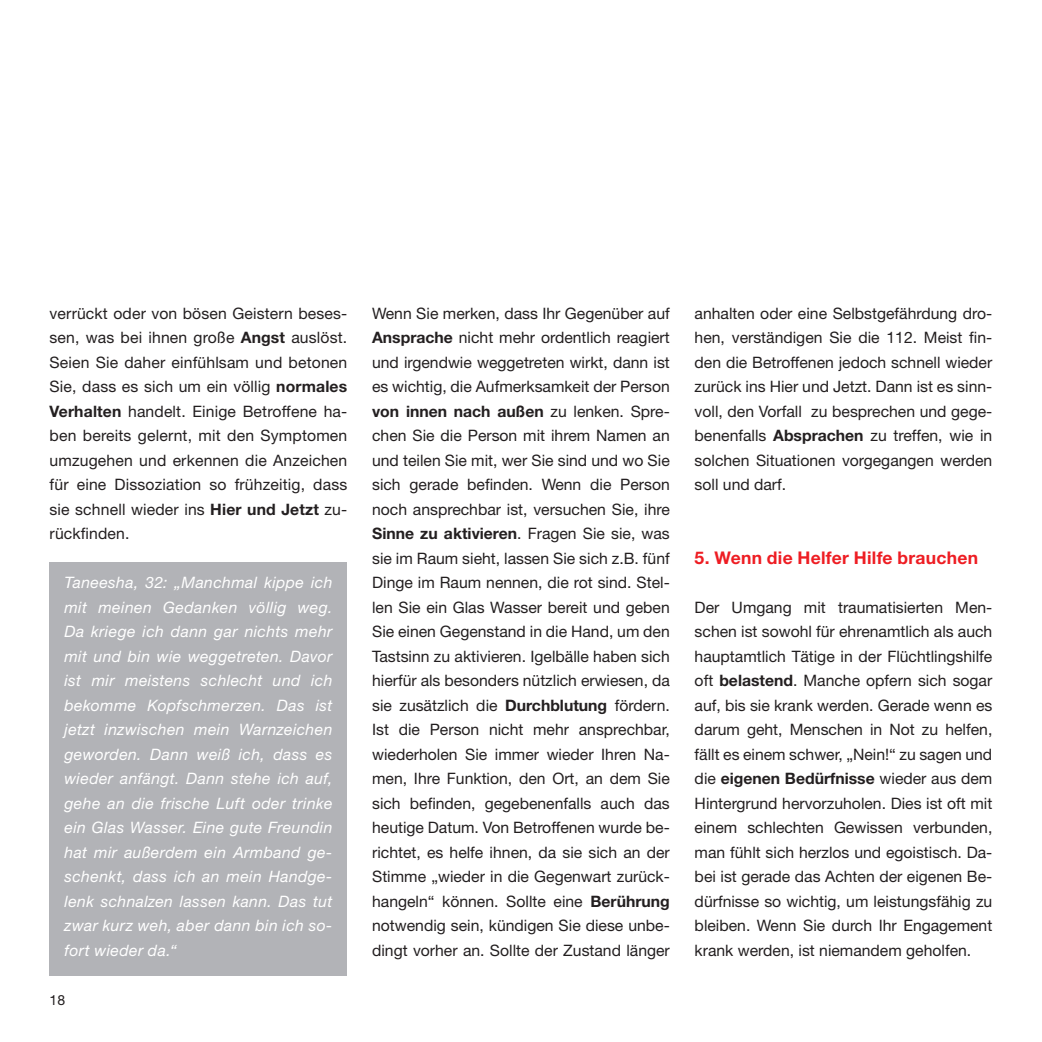
<style>
.page{position:relative;width:1042px;height:1042px;background:#fff}
.page>*{position:absolute;margin:0;border:0;box-sizing:border-box;transform-origin:0 0}
.t1{font:700 17.5px "Helvetica Neue LT Std";letter-spacing:.015em;color:#ee1d23}
.t2{font:15.75px/24.5px "Helvetica Neue LT Std";color:#231f20;text-align:justify}
.t3{font:italic 15.75px/24.5px "Helvetica Neue LT Std";letter-spacing:.025em;color:#fff;text-align:justify}
.t4{font:14px "Helvetica Neue LT Std";color:#231f20}
.s1{font-weight:700}
</style>
<div class="page">
<div style="left:50px;top:562px;width:297px;height:413px;background:#b2b3b7"></div>
<p class="t2" style="left:50px;top:300px;width:299px">verrückt oder von bösen Geistern beses&shy;sen, was bei ihnen große <span class="s1">Angst</span> auslöst.<br>Seien Sie daher einfühlsam und betonen Sie, dass es sich um ein völlig <span class="s1">normales Verhalten</span> handelt. Einige Betroffene ha&shy;ben bereits gelernt, mit den Symptomen umzugehen und erkennen die Anzeichen für eine Dissoziation so frühzeitig, dass sie schnell wieder ins <span class="s1">Hier und Jetzt</span> zu&shy;rückfinden.</p>
<p class="t2" style="left:372px;top:301px;width:299px">Wenn Sie merken, dass Ihr Gegenüber auf <span class="s1">Ansprache</span> nicht mehr ordentlich reagiert und irgendwie weggetreten wirkt, dann ist es wichtig, die Aufmerksamkeit der Person <span class="s1">von innen nach außen</span> zu lenken. Spre&shy;chen Sie die Person mit ihrem Namen an und teilen Sie mit, wer Sie sind und wo Sie sich gerade befinden. Wenn die Person noch ansprechbar ist, versuchen Sie, ihre <span class="s1">Sinne zu aktivieren</span>. Fragen Sie sie, was sie im Raum sieht, lassen Sie sich z.B. fünf Dinge im Raum nennen, die rot sind. Stel&shy;len Sie ein Glas Wasser bereit und geben Sie einen Gegenstand in die Hand, um den Tastsinn zu aktivieren. Igelbälle haben sich hierfür als besonders nützlich erwiesen, da sie zusätzlich die <span class="s1">Durchblutung</span> fördern.<br>Ist die Person nicht mehr ansprechbar, wiederholen Sie immer wieder Ihren Na&shy;men, Ihre Funktion, den Ort, an dem Sie sich befinden, gegebenenfalls auch das heutige Datum. Von Betroffenen wurde be&shy;richtet, es helfe ihnen, da sie sich an der Stimme „wieder in die Gegenwart zurück&shy;hangeln“ können. Sollte eine <span class="s1">Berührung </span>notwendig sein, kündigen Sie diese unbe&shy;dingt vorher an. Sollte der Zustand länger</p>
<p class="t2" style="left:694px;top:301px;width:299px">anhalten oder eine Selbstgefährdung dro&shy;hen, verständigen Sie die 112. Meist fin&shy;den die Betroffenen jedoch schnell wieder zurück ins Hier und Jetzt. Dann ist es sinn&shy;voll, den Vorfall zu besprechen und gege&shy;benenfalls <span class="s1">Absprachen</span> zu treffen, wie in solchen Situationen vorgegangen werden soll und darf.</p>
<p class="t1" style="left:694px;top:546px;width:285px">5. Wenn die Helfer Hilfe brauchen</p>
<p class="t2" style="left:694px;top:594px;width:299px">Der Umgang mit traumatisierten Men&shy;schen ist sowohl für ehrenamtlich als auch hauptamtlich Tätige in der Flüchtlingshilfe oft <span class="s1">belastend</span>. Manche opfern sich sogar auf, bis sie krank werden. Gerade wenn es darum geht, Menschen in Not zu helfen, fällt es einem schwer, „Nein!“ zu sagen und die <span class="s1">eigenen Bedürfnisse</span> wieder aus dem Hintergrund hervorzuholen. Dies ist oft mit einem schlechten Gewissen verbunden, man fühlt sich herzlos und egoistisch. Da&shy;bei ist gerade das Achten der eigenen Be&shy;dürfnisse so wichtig, um leistungsfähig zu bleiben. Wenn Sie durch Ihr Engagement krank werden, ist niemandem geholfen.</p>
<p class="t3" style="left:64px;top:570px;width:269px">Taneesha, 32: „Manchmal kippe ich mit meinen Gedanken völlig weg.<br>Da kriege ich dann gar nichts mehr mit und bin wie weggetreten. Davor ist mir meistens schlecht und ich bekomme Kopfschmerzen. Das ist jetzt inzwischen mein Warnzeichen geworden. Dann weiß ich, dass es wieder anfängt. Dann stehe ich auf, gehe an die frische Luft oder trinke ein Glas Wasser. Eine gute Freundin hat mir außerdem ein Armband ge&shy;schenkt, dass ich an mein Handge&shy;lenk schnalzen lassen kann. Das tut zwar kurz weh, aber dann bin ich so&shy;fort wieder da.“</p>
<p class="t4" style="left:50px;top:991px;width:17px">18</p>
</div>
